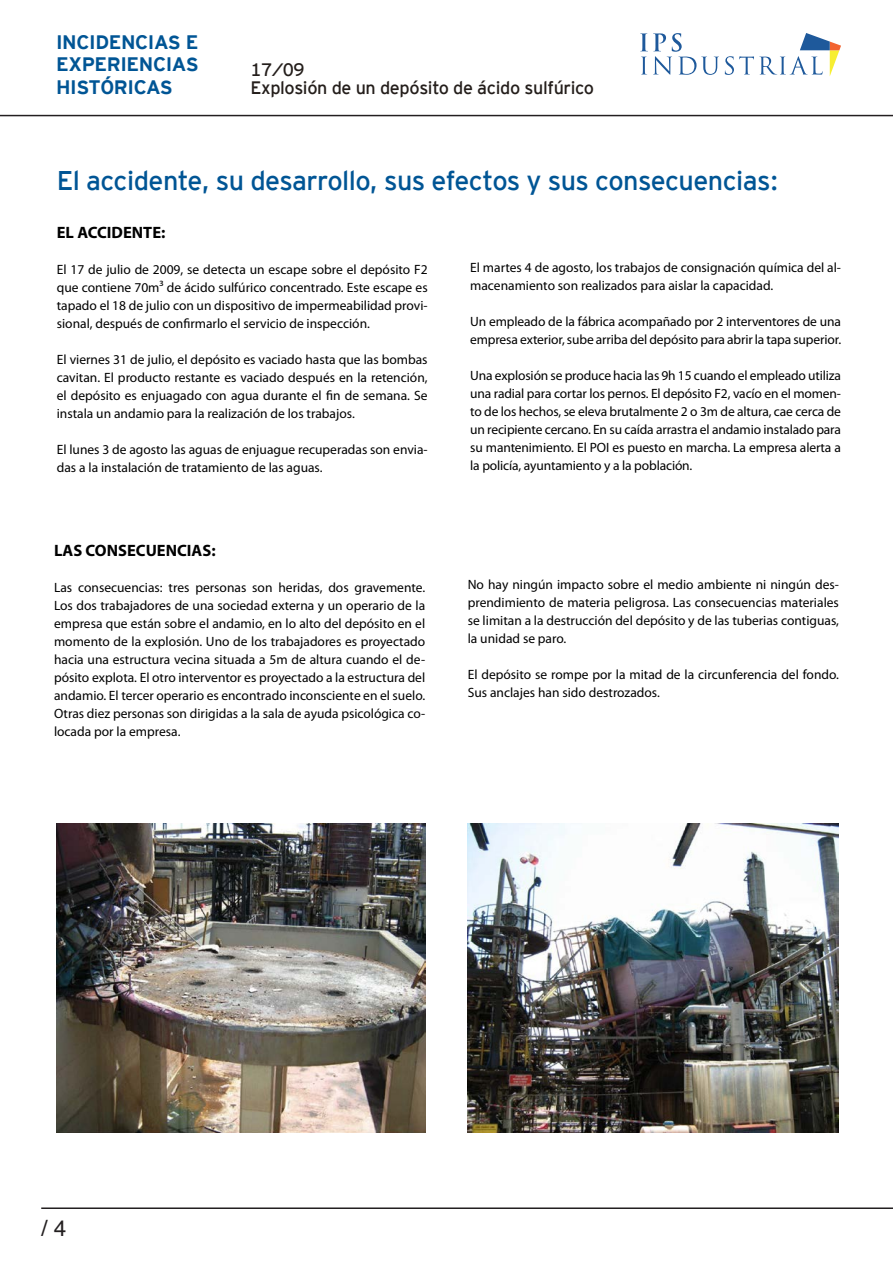
<style>
.page{position:relative;width:893px;height:1263px;background:#fff}
.page>*{position:absolute;margin:0;border:0;box-sizing:border-box;transform-origin:0 0}
.t1{font:27px "Interstate Mono";letter-spacing:-.02em;color:#005595}
.t2{font:22.5px "Helvetica";color:#231f20}
.t3{font:700 19.5px/22.5px "Interstate Mono";letter-spacing:-.02em;color:#005595}
.t4{font:18px "Interstate Mono";letter-spacing:-.02em;color:#241e1b}
.t5{font:700 16.5px "Myriad Pro";color:#000}
.t6{font:13.5px/18px "Myriad Pro";color:#000;text-align:justify}
</style>
<div class="page">
<hr style="left:0;top:115px;width:893px;height:1px;background:#231f20">
<hr style="left:41px;top:1207px;width:852px;height:2px;background:#231f20">
<svg style="left:640px;top:33px;width:79px;height:42px"></svg>
<svg style="left:725px;top:33px;width:116px;height:43px"></svg>
<img style="left:56px;top:823px;width:369px;height:310px">
<img style="left:468px;top:823px;width:371px;height:310px">
<p class="t3" style="left:56px;top:30px;width:144px">INCIDENCIAS E<br>EXPERIENCIAS</p>
<p class="t3" style="left:56px;top:75px;width:118px">HISTÓRICAS</p>
<p class="t4" style="left:250px;top:59px;width:56px">17/09</p>
<p class="t4" style="left:250px;top:77px;width:345px">Explosión de un depósito de ácido sulfúrico</p>
<p class="t1" style="left:57px;top:165px;width:723px">El accidente, su desarrollo, sus efectos y sus consecuencias:</p>
<p class="t5" style="left:57px;top:223px;width:110px">EL ACCIDENTE:</p>
<p class="t6" style="left:57px;top:261px;width:372px">El 17 de julio de 2009, se detecta un escape sobre el depósito F2 que contiene 70m³ de ácido sulfúrico concentrado. Este escape es tapado el 18 de julio con un dispositivo de impermeabilidad provi&shy;sional, después de confirmarlo el servicio de inspección.</p>
<p class="t6" style="left:57px;top:351px;width:372px">El viernes 31 de julio, el depósito es vaciado hasta que las bombas cavitan. El producto restante es vaciado después en la retención, el depósito es enjuagado con agua durante el fin de semana. Se instala un andamio para la realización de los trabajos.</p>
<p class="t6" style="left:57px;top:441px;width:372px">El lunes 3 de agosto las aguas de enjuague recuperadas son envia&shy;das a la instalación de tratamiento de las aguas.</p>
<p class="t6" style="left:470px;top:259px;width:372px">El martes 4 de agosto, los trabajos de consignación química del al&shy;macenamiento son realizados para aislar la capacidad.</p>
<p class="t6" style="left:470px;top:313px;width:372px">Un empleado de la fábrica acompañado por 2 interventores de una empresa exterior, sube arriba del depósito para abrir la tapa superior.</p>
<p class="t6" style="left:470px;top:367px;width:372px">Una explosión se produce hacia las 9h 15 cuando el empleado utiliza una radial para cortar los pernos. El depósito F2, vacío en el momen&shy;to de los hechos, se eleva brutalmente 2 o 3m de altura, cae cerca de un recipiente cercano. En su caída arrastra el andamio instalado para su mantenimiento. El POI es puesto en marcha. La empresa alerta a la policía, ayuntamiento y a la población.</p>
<p class="t5" style="left:54px;top:541px;width:163px">LAS CONSECUENCIAS:</p>
<p class="t6" style="left:54px;top:578px;width:373px">Las consecuencias: tres personas son heridas, dos gravemente.<br>Los dos trabajadores de una sociedad externa y un operario de la empresa que están sobre el andamio, en lo alto del depósito en el momento de la explosión. Uno de los trabajadores es proyectado hacia una estructura vecina situada a 5m de altura cuando el de&shy;pósito explota. El otro interventor es proyectado a la estructura del andamio. El tercer operario es encontrado inconsciente en el suelo.<br>Otras diez personas son dirigidas a la sala de ayuda psicológica co&shy;locada por la empresa.</p>
<p class="t6" style="left:468px;top:576px;width:373px">No hay ningún impacto sobre el medio ambiente ni ningún des&shy;prendimiento de materia peligrosa. Las consecuencias materiales se limitan a la destrucción del depósito y de las tuberias contiguas, la unidad se paro.</p>
<p class="t6" style="left:468px;top:666px;width:373px">El depósito se rompe por la mitad de la circunferencia del fondo.<br>Sus anclajes han sido destrozados.</p>
<p class="t2" style="left:41px;top:1211px;width:27px">/ 4</p>
</div>
